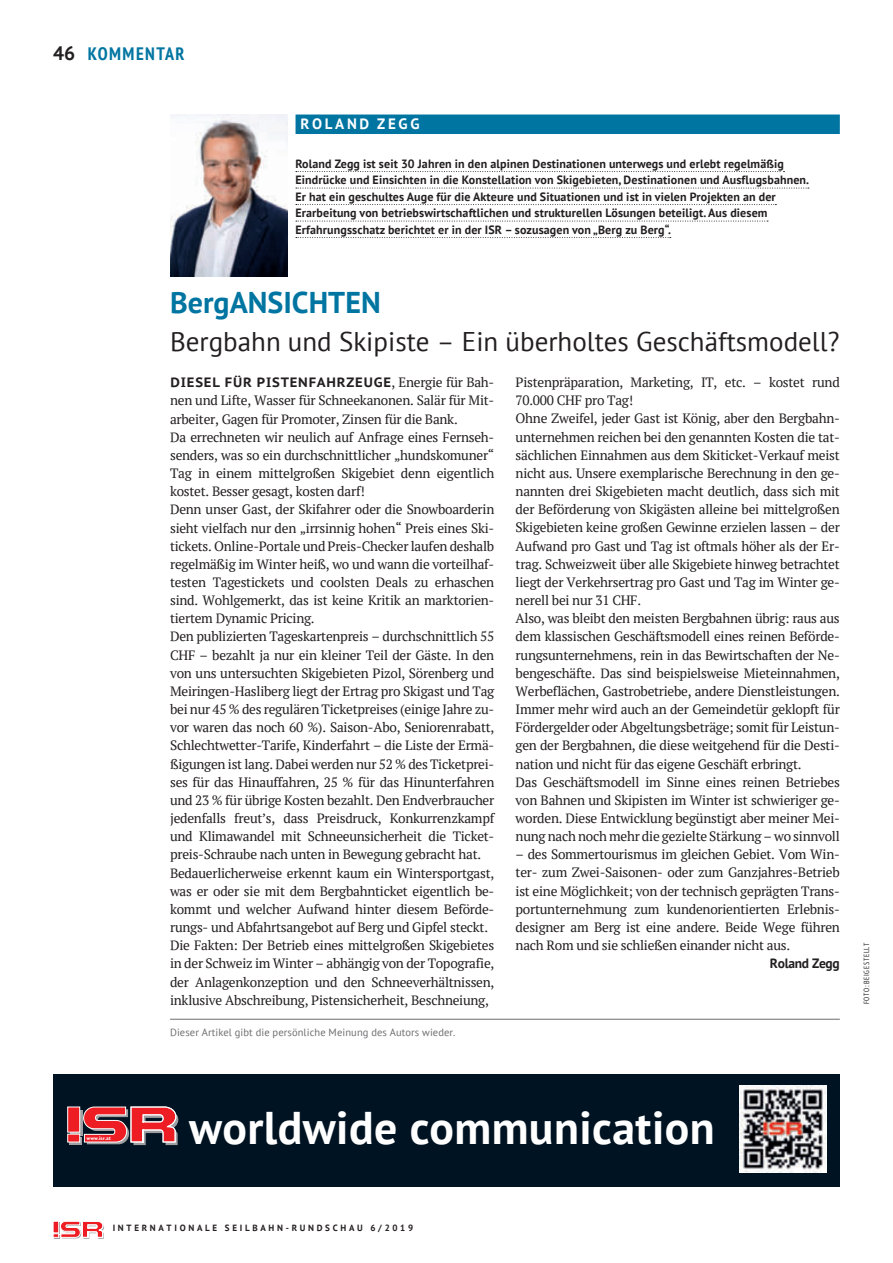
<style>
.page{position:relative;width:893px;height:1263px;background:#fff}
.page>*{position:absolute;margin:0;border:0;box-sizing:border-box;transform-origin:0 0}
.t1{font:700 45.75px "PT Sans";letter-spacing:.01em;color:#fff}
.t2{font:700 30px "PT Sans";color:#0075a1}
.t3{font:27px "PT Sans";color:#231f20}
.t4{font:700 19.5px "PT Sans";color:#231f20}
.t5{font:700 condensed 18px "PT Sans";letter-spacing:.08em;color:#0075a1}
.t6{font:700 15px "PT Sans";letter-spacing:.18em;color:#fff}
.t7{font:13.5px/18.1px "PT Serif";letter-spacing:-.02em;color:#231f20}
.t8{font:700 13.5px "PT Sans Caption";letter-spacing:.06em;color:#231f20}
.t9{font:700 13.5px "PT Sans";letter-spacing:-.02em;color:#231f20}
.t10{font:700 12px/16.5px "PT Sans";letter-spacing:.01em;color:#231f20}
.t11{font:10.5px "PT Sans";letter-spacing:.01em;color:#6c6d70}
.t12{font:700 9px "PT Sans";letter-spacing:.3em;color:#231f20}
.t13{font:condensed 7.5px "PT Sans";letter-spacing:.09em;color:#231f20}
.t14{font:700 condensed 5.4px "Gill Sans";color:#fff}
.s1{font-family:"PT Serif";font-weight:400}
</style>
<div class="page">
<svg style="left:53px;top:1221px;width:51px;height:18px"></svg>
<hr style="left:170px;top:1019px;width:670px;height:1px;background:#6c6d70">
<img style="left:170px;top:115px;width:117px;height:162px">
<div style="left:296px;top:115px;width:544px;height:19px;background:#0075a1"></div>
<svg style="left:296px;top:171px;width:488px;height:1px"></svg>
<svg style="left:296px;top:188px;width:513px;height:1px"></svg>
<svg style="left:296px;top:204px;width:480px;height:1px"></svg>
<svg style="left:296px;top:221px;width:472px;height:1px"></svg>
<svg style="left:296px;top:237px;width:375px;height:1px"></svg>
<div style="left:53px;top:1074px;width:787px;height:112px;background:#001322"></div>
<img style="left:740px;top:1086px;width:86px;height:86px">
<svg style="left:70px;top:1110px;width:12px;height:25px"></svg>
<svg style="left:70px;top:1137px;width:12px;height:8px"></svg>
<div style="left:67px;top:1107px;width:13px;height:25px;background:#ee1d23;border:1px solid #fff"></div>
<svg style="left:83px;top:1107px;width:95px;height:38px"></svg>
<div style="left:67px;top:1134px;width:13px;height:8px;background:#ee1d23;border:1px solid #fff"></div>
<h3 class="t4" style="left:53px;top:41px;width:24px">46</h3>
<h3 class="t5" style="left:88px;top:42px;width:98px">KOMMENTAR</h3>
<p class="t6" style="left:300px;top:114px;width:121px">ROLAND ZEGG</p>
<p class="t10" style="left:296px;top:155px;width:515px">Roland Zegg ist seit 30 Jahren in den alpinen Destinationen unterwegs und erlebt regelmäßig Eindrücke und Einsichten in die Konstellation von Skigebieten, Destinationen und Ausflugsbahnen.<br>Er hat ein geschultes Auge für die Akteure und Situationen und ist in vielen Projekten an der Erarbeitung von betriebswirtschaftlichen und strukturellen Lösungen beteiligt. Aus diesem Erfahrungsschatz berichtet er in der ISR – sozusagen von „Berg zu Berg“.</p>
<h2 class="t2" style="left:170px;top:282px;width:212px">BergANSICHTEN</h2>
<h3 class="t3" style="left:170px;top:324px;width:671px">Bergbahn und Skipiste – Ein überholtes Geschäftsmodell?</h3>
<p class="t8" style="left:171px;top:373px;width:325px">DIESEL FÜR PISTENFAHRZEUGE<span class="s1">, Energie für Bah-</span></p>
<p class="t7" style="left:170px;top:391px;width:326px">nen und Lifte, Wasser für Schneekanonen. Salär für Mit&shy;arbeiter, Gagen für Promoter, Zinsen für die Bank.<br>Da errechneten wir neulich auf Anfrage eines Fernseh&shy;senders, was so ein durchschnittlicher „hundskomuner“ Tag in einem mittelgroßen Skigebiet denn eigentlich kostet. Besser gesagt, kosten darf!<br>Denn unser Gast, der Skifahrer oder die Snowboarderin sieht vielfach nur den „irrsinnig hohen“ Preis eines Ski&shy;tickets. Online-Portale und Preis-Checker laufen deshalb regelmäßig im Winter heiß, wo und wann die vorteilhaf&shy;testen Tagestickets und coolsten Deals zu erhaschen sind. Wohlgemerkt, das ist keine Kritik an marktorien&shy;tiertem Dynamic Pricing.<br>Den publizierten Tageskartenpreis – durchschnittlich 55<br>CHF – bezahlt ja nur ein kleiner Teil der Gäste. In den von uns untersuchten Skigebieten Pizol, Sörenberg und Meiringen-Hasliberg liegt der Ertrag pro Skigast und Tag bei nur 45 % des regulären Ticketpreises (einige Jahre zu&shy;vor waren das noch 60 %). Saison-Abo, Seniorenrabatt, Schlechtwetter-Tarife, Kinderfahrt – die Liste der Ermä&shy;ßigungen ist lang. Dabei werden nur 52 % des Ticketprei&shy;ses für das Hinauffahren, 25 % für das Hinunterfahren und 23 % für übrige Kosten bezahlt. Den Endverbraucher jedenfalls freut’s, dass Preisdruck, Konkurrenzkampf und Klimawandel mit Schneeunsicherheit die Ticket&shy;preis-Schraube nach unten in Bewegung gebracht hat.<br>Bedauerlicherweise erkennt kaum ein Wintersportgast, was er oder sie mit dem Bergbahnticket eigentlich be&shy;kommt und welcher Aufwand hinter diesem Beförde&shy;rungs- und Abfahrtsangebot auf Berg und Gipfel steckt.<br>Die Fakten: Der Betrieb eines mittelgroßen Skigebietes in der Schweiz im Winter – abhängig von der Topografie, der Anlagenkonzeption und den Schneeverhältnissen, inklusive Abschreibung, Pistensicherheit, Beschneiung,</p>
<p class="t11" style="left:170px;top:1026px;width:287px">Dieser Artikel gibt die persönliche Meinung des Autors wieder.</p>
<p class="t7" style="left:516px;top:373px;width:326px">Pistenpräparation, Marketing, IT, etc. – kostet rund 70.000 CHF pro Tag!<br>Ohne Zweifel, jeder Gast ist König, aber den Bergbahn&shy;unternehmen reichen bei den genannten Kosten die tat&shy;sächlichen Einnahmen aus dem Skiticket-Verkauf meist nicht aus. Unsere exemplarische Berechnung in den ge&shy;nannten drei Skigebieten macht deutlich, dass sich mit der Beförderung von Skigästen alleine bei mittelgroßen Skigebieten keine großen Gewinne erzielen lassen – der Aufwand pro Gast und Tag ist oftmals höher als der Er&shy;trag. Schweizweit über alle Skigebiete hinweg betrachtet liegt der Verkehrsertrag pro Gast und Tag im Winter ge&shy;nerell bei nur 31 CHF.<br>Also, was bleibt den meisten Bergbahnen übrig: raus aus dem klassischen Geschäftsmodell eines reinen Beförde&shy;rungsunternehmens, rein in das Bewirtschaften der Ne&shy;bengeschäfte. Das sind beispielsweise Mieteinnahmen, Werbeflächen, Gastrobetriebe, andere Dienstleistungen.<br>Immer mehr wird auch an der Gemeindetür geklopft für Fördergelder oder Abgeltungsbeträge; somit für Leistun&shy;gen der Bergbahnen, die diese weitgehend für die Desti&shy;nation und nicht für das eigene Geschäft erbringt.<br>Das Geschäftsmodell im Sinne eines reinen Betriebes von Bahnen und Skipisten im Winter ist schwieriger ge&shy;worden. Diese Entwicklung begünstigt aber meiner Mei&shy;nung nach noch mehr die gezielte Stärkung – wo sinnvoll</p>
<p class="t7" style="left:516px;top:845px;width:326px;text-align:justify">– des Sommertourismus im gleichen Gebiet. Vom Win&shy;ter- zum Zwei-Saisonen- oder zum Ganzjahres-Betrieb ist eine Möglichkeit; von der technisch geprägten Trans&shy;portunternehmung zum kundenorientierten Erlebnis&shy;designer am Berg ist eine andere. Beide Wege führen nach Rom und sie schließen einander nicht aus.</p>
<p class="t9" style="left:770px;top:954px;width:71px">Roland Zegg</p>
<p class="t13" style="left:862px;top:1004px;width:63px;rotate:-90deg">FOTO: BEIGESTELLT</p>
<p class="t14" style="left:87px;top:1135px;width:26px">www.isr.at</p>
<h1 class="t1" style="left:189px;top:1097px;width:527px">worldwide communication</h1>
<p class="t12" style="left:113px;top:1222px;width:302px">INTERNATIONALE SEILBAHN-RUNDSCHAU 6/2019</p>
</div>
